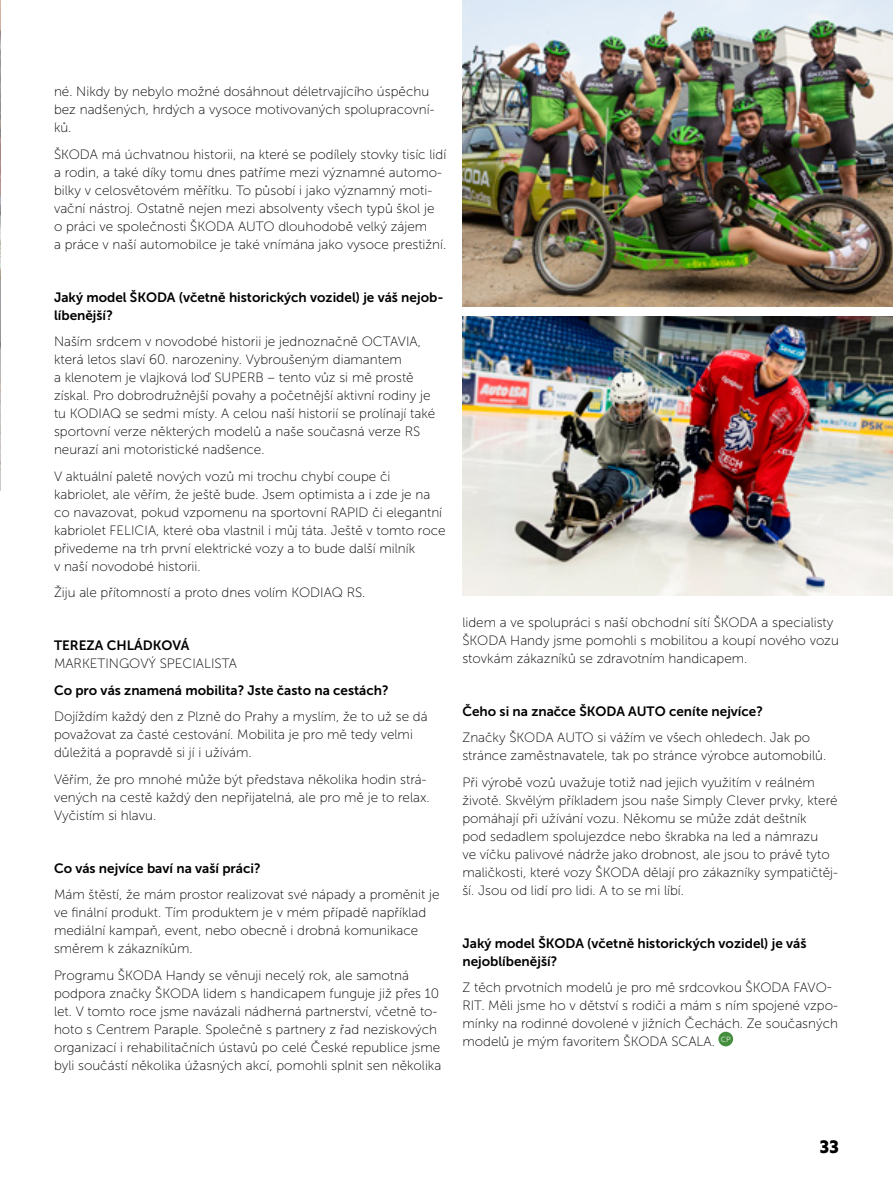
<style>
.page{position:relative;width:893px;height:1191px;background:#fff}
.page>*{position:absolute;margin:0;border:0;box-sizing:border-box;transform-origin:0 0}
.t1{font:900 18px "Motif";color:#000}
.t2{font:13.5px/18px "Museo Sans 100";color:#000}
.t3{font:13.5px/18px "Museo Sans 700";color:#000}
</style>
<div class="page">
<svg style="left:0;top:0;width:1px;height:491px"></svg>
<img style="left:462px;top:0;width:431px;height:306px">
<img style="left:462px;top:316px;width:431px;height:279px">
<div style="left:718px;top:1031px;width:15px;height:15px;background:#448e3e;border-radius:50%"></div>
<p class="t2" style="left:54px;top:83px;width:382px">né. Nikdy by nebylo možné dosáhnout déletrvajícího úspěchu bez nadšených, hrdých a vysoce motivovaných spolupracovní&shy;ků.</p>
<p class="t2" style="left:54px;top:145px;width:394px">ŠKODA má úchvatnou historii, na které se podílely stovky tisíc lidí a rodin, a také díky tomu dnes patříme mezi významné automo&shy;bilky v celosvětovém měřítku. To působí i jako významný moti&shy;vační nástroj. Ostatně nejen mezi absolventy všech typů škol je<br>o práci ve společnosti ŠKODA AUTO dlouhodobě velký zájem<br>a práce v naší automobilce je také vnímána jako vysoce prestižní.</p>
<p class="t3" style="left:54px;top:288px;width:391px">Jaký model ŠKODA (včetně historických vozidel) je váš nejob&shy;líbenější?</p>
<p class="t2" style="left:54px;top:333px;width:383px">Naším srdcem v novodobé historii je jednoznačně OCTAVIA, která letos slaví 60. narozeniny. Vybroušeným diamantem<br>a klenotem je vlajková loď SUPERB – tento vůz si mě prostě získal. Pro dobrodružnější povahy a početnější aktivní rodiny je tu KODIAQ se sedmi místy. A celou naší historií se prolínají také sportovní verze některých modelů a naše současná verze RS neurazí ani motoristické nadšence.</p>
<p class="t2" style="left:54px;top:467px;width:393px">V aktuální paletě nových vozů mi trochu chybí coupe či kabriolet, ale věřím, že ještě bude. Jsem optimista a i zde je na co navazovat, pokud vzpomenu na sportovní RAPID či elegantní kabriolet FELICIA, které oba vlastnil i můj táta. Ještě v tomto roce přivedeme na trh první elektrické vozy a to bude další milník<br>v naší novodobé historii.</p>
<p class="t2" style="left:54px;top:583px;width:313px">Žiju ale přítomností a proto dnes volím KODIAQ RS.</p>
<p class="t3" style="left:54px;top:636px;width:137px">TEREZA CHLÁDKOVÁ</p>
<p class="t2" style="left:54px;top:654px;width:185px">MARKETINGOVÝ SPECIALISTA</p>
<p class="t3" style="left:54px;top:681px;width:336px">Co pro vás znamená mobilita? Jste často na cestách?</p>
<p class="t2" style="left:54px;top:707px;width:375px">Dojíždím každý den z Plzně do Prahy a myslím, že to už se dá považovat za časté cestování. Mobilita je pro mě tedy velmi důležitá a popravdě si jí i užívám.</p>
<p class="t2" style="left:54px;top:770px;width:377px">Věřím, že pro mnohé může být představa několika hodin strá&shy;vených na cestě každý den nepřijatelná, ale pro mě je to relax.<br>Vyčistím si hlavu.</p>
<p class="t3" style="left:54px;top:859px;width:208px">Co vás nejvíce baví na vaší práci?</p>
<p class="t2" style="left:54px;top:885px;width:387px">Mám štěstí, že mám prostor realizovat své nápady a proměnit je ve finální produkt. Tím produktem je v mém případě například mediální kampaň, event, nebo obecně i drobná komunikace směrem k zákazníkům.</p>
<p class="t2" style="left:54px;top:966px;width:389px">Programu ŠKODA Handy se věnuji necelý rok, ale samotná podpora značky ŠKODA lidem s handicapem funguje již přes 10 let. V tomto roce jsme navázali nádherná partnerství, včetně to&shy;hoto s Centrem Paraple. Společně s partnery z řad neziskových organizací i rehabilitačních ústavů po celé České republice jsme byli součástí několika úžasných akcí, pomohli splnit sen několika</p>
<p class="t2" style="left:462px;top:613px;width:378px">lidem a ve spolupráci s naší obchodní sítí ŠKODA a specialisty<br>ŠKODA Handy jsme pomohli s mobilitou a koupí nového vozu stovkám zákazníků se zdravotním handicapem.</p>
<p class="t3" style="left:462px;top:702px;width:302px">Čeho si na značce ŠKODA AUTO ceníte nejvíce?</p>
<p class="t2" style="left:462px;top:729px;width:365px">Značky ŠKODA AUTO si vážím ve všech ohledech. Jak po stránce zaměstnavatele, tak po stránce výrobce automobilů.</p>
<p class="t2" style="left:462px;top:773px;width:377px">Při výrobě vozů uvažuje totiž nad jejich využitím v reálném životě. Skvělým příkladem jsou naše Simply Clever prvky, které pomáhají při užívání vozu. Někomu se může zdát deštník<br>pod sedadlem spolujezdce nebo škrabka na led a námrazu<br>ve víčku palivové nádrže jako drobnost, ale jsou to právě tyto maličkosti, které vozy ŠKODA dělají pro zákazníky sympatičtěj&shy;ší. Jsou od lidí pro lidi. A to se mi líbí.</p>
<p class="t3" style="left:462px;top:934px;width:345px">Jaký model ŠKODA (včetně historických vozidel) je váš nejoblíbenější?</p>
<p class="t2" style="left:462px;top:979px;width:377px">Z těch prvotních modelů je pro mě srdcovkou ŠKODA FAVO-RIT. Měli jsme ho v dětství s rodiči a mám s ním spojené vzpo&shy;mínky na rodinné dovolené v jižních Čechách. Ze současných modelů je mým favoritem ŠKODA SCALA. <sup>CP</sup></p>
<h1 class="t1" style="left:820px;top:1136px;width:21px">33</h1>
</div>
